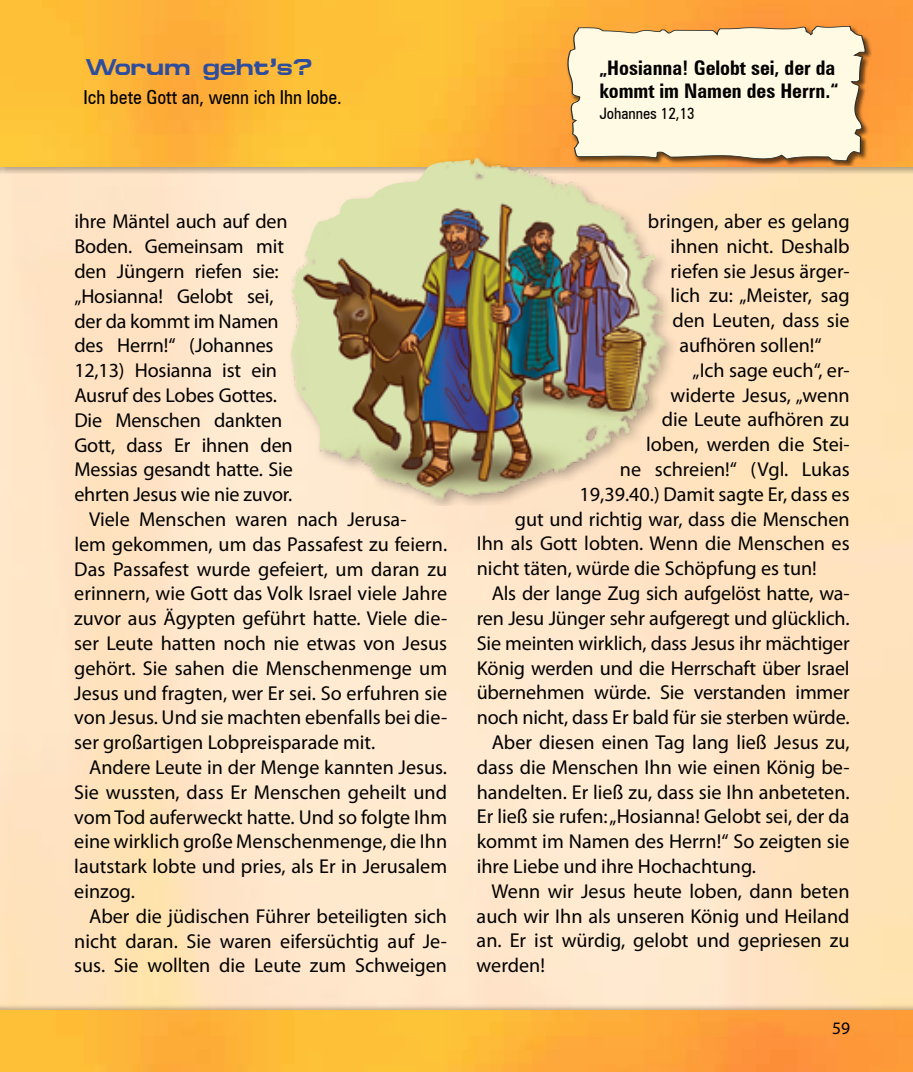
<style>
.page{position:relative;width:913px;height:1072px;background:#fff}
.page>*{position:absolute;margin:0;border:0;box-sizing:border-box;transform-origin:0 0}
.t1{font:700 22.75px "Micado";color:#2e4d9d}
.t2{font:20.12px "Myriad Pro";color:#000}
.t3{font:700 condensed 20.12px/22.8px "Zurich BT";color:#000}
.t4{font:condensed 19.25px "Zurich BT";color:#000}
.t5{font:17.5px "Myriad Pro";color:#000}
.t6{font:condensed 15.75px "Zurich BT";color:#000}
</style>
<div class="page">
<div style="left:0;top:0;width:913px;height:174px;background:#000;opacity:.3"></div>
<img style="left:0;top:0;width:913px;height:167px">
<div style="left:0;top:1002px;width:913px;height:69px;background:#000;opacity:.3"></div>
<img style="left:0;top:1010px;width:913px;height:61px">
<div style="left:566px;top:25px;width:305px;height:141px;background:#000;opacity:.6"></div>
<svg style="left:567px;top:25px;width:299px;height:136px;background:#f6ebcf"></svg>
<div style="left:281px;top:144px;width:395px;height:361px;background:#000;opacity:.3"></div>
<img style="left:281px;top:150px;width:390px;height:356px">
<p class="t1" style="left:85px;top:54px;width:229px">Worum geht’s?</p>
<p class="t4" style="left:83px;top:85px;width:260px">Ich bete Gott an, wenn ich Ihn lobe.</p>
<p class="t3" style="left:599px;top:56px;width:240px">„Hosianna! Gelobt sei, der da kommt im Namen des Herrn.“</p>
<p class="t6" style="left:599px;top:104px;width:97px">Johannes 12,13</p>
<p class="t2" style="left:74px;top:209px;width:215px">ihre Mäntel auch auf den</p>
<p class="t2" style="left:74px;top:234px;width:211px">Boden. Gemeinsam mit</p>
<p class="t2" style="left:74px;top:259px;width:206px">den Jüngern riefen sie:</p>
<p class="t2" style="left:74px;top:283px;width:201px">„Hosianna! Gelobt sei,</p>
<p class="t2" style="left:74px;top:308px;width:206px">der da kommt im Namen</p>
<p class="t2" style="left:74px;top:333px;width:201px">des Herrn!“ (Johannes</p>
<p class="t2" style="left:74px;top:358px;width:204px">12,13) Hosianna ist ein</p>
<p class="t2" style="left:74px;top:383px;width:204px">Ausruf des Lobes Gottes.</p>
<p class="t2" style="left:74px;top:407px;width:209px">Die Menschen dankten</p>
<p class="t2" style="left:74px;top:432px;width:220px">Gott, dass Er ihnen den</p>
<p class="t2" style="left:74px;top:457px;width:220px">Messias gesandt hatte. Sie</p>
<p class="t2" style="left:74px;top:482px;width:219px">ehrten Jesus wie nie zuvor.</p>
<p class="t2" style="left:89px;top:507px;width:319px">Viele Menschen waren nach Jerusa-</p>
<p class="t2" style="left:74px;top:531px;width:374px">lem gekommen, um das Passafest zu feiern.</p>
<p class="t2" style="left:74px;top:556px;width:374px">Das Passafest wurde gefeiert, um daran zu</p>
<p class="t2" style="left:74px;top:581px;width:374px">erinnern, wie Gott das Volk Israel viele Jahre</p>
<p class="t2" style="left:74px;top:606px;width:374px">zuvor aus Ägypten geführt hatte. Viele die-</p>
<p class="t2" style="left:74px;top:631px;width:374px">ser Leute hatten noch nie etwas von Jesus</p>
<p class="t2" style="left:74px;top:655px;width:374px">gehört. Sie sahen die Menschenmenge um</p>
<p class="t2" style="left:74px;top:680px;width:374px">Jesus und fragten, wer Er sei. So erfuhren sie</p>
<p class="t2" style="left:74px;top:705px;width:374px">von Jesus. Und sie machten ebenfalls bei die-</p>
<p class="t2" style="left:74px;top:730px;width:302px">ser großartigen Lobpreisparade mit.</p>
<p class="t2" style="left:89px;top:754px;width:359px">Andere Leute in der Menge kannten Jesus.</p>
<p class="t2" style="left:74px;top:779px;width:374px">Sie wussten, dass Er Menschen geheilt und</p>
<p class="t2" style="left:74px;top:804px;width:374px">vom Tod auferweckt hatte. Und so folgte Ihm</p>
<p class="t2" style="left:74px;top:829px;width:374px">eine wirklich große Menschenmenge, die Ihn</p>
<p class="t2" style="left:74px;top:854px;width:374px">lautstark lobte und pries, als Er in Jerusalem</p>
<p class="t2" style="left:74px;top:878px;width:62px">einzog.</p>
<p class="t2" style="left:89px;top:903px;width:359px">Aber die jüdischen Führer beteiligten sich</p>
<p class="t2" style="left:74px;top:928px;width:374px">nicht daran. Sie waren eifersüchtig auf Je-</p>
<p class="t2" style="left:74px;top:953px;width:374px">sus. Sie wollten die Leute zum Schweigen</p>
<p class="t2" style="left:648px;top:209px;width:203px">bringen, aber es gelang</p>
<p class="t2" style="left:670px;top:234px;width:181px">ihnen nicht. Deshalb</p>
<p class="t2" style="left:670px;top:258px;width:181px">riefen sie Jesus ärger-</p>
<p class="t2" style="left:670px;top:283px;width:181px">lich zu: „Meister, sag</p>
<p class="t2" style="left:672px;top:308px;width:179px">den Leuten, dass sie</p>
<p class="t2" style="left:679px;top:333px;width:144px">aufhören sollen!“</p>
<p class="t2" style="left:692px;top:358px;width:159px">„Ich sage euch“, er-</p>
<p class="t2" style="left:670px;top:382px;width:181px">widerte Jesus, „wenn</p>
<p class="t2" style="left:662px;top:407px;width:189px">die Leute aufhören zu</p>
<p class="t2" style="left:646px;top:432px;width:205px">loben, werden die Stei-</p>
<p class="t2" style="left:620px;top:457px;width:231px">ne schreien!“ (Vgl. Lukas</p>
<p class="t2" style="left:579px;top:481px;width:271px">19,39.40.) Damit sagte Er, dass es</p>
<p class="t2" style="left:515px;top:506px;width:336px">gut und richtig war, dass die Menschen</p>
<p class="t2" style="left:477px;top:531px;width:374px">Ihn als Gott lobten. Wenn die Menschen es</p>
<p class="t2" style="left:477px;top:556px;width:342px">nicht täten, würde die Schöpfung es tun!</p>
<p class="t2" style="left:492px;top:581px;width:359px">Als der lange Zug sich aufgelöst hatte, wa-</p>
<p class="t2" style="left:477px;top:605px;width:374px">ren Jesu Jünger sehr aufgeregt und glücklich.</p>
<p class="t2" style="left:477px;top:630px;width:374px">Sie meinten wirklich, dass Jesus ihr mächtiger</p>
<p class="t2" style="left:477px;top:655px;width:374px">König werden und die Herrschaft über Israel</p>
<p class="t2" style="left:477px;top:680px;width:374px">übernehmen würde. Sie verstanden immer</p>
<p class="t2" style="left:477px;top:705px;width:374px">noch nicht, dass Er bald für sie sterben würde.</p>
<p class="t2" style="left:492px;top:729px;width:359px">Aber diesen einen Tag lang ließ Jesus zu,</p>
<p class="t2" style="left:477px;top:754px;width:374px">dass die Menschen Ihn wie einen König be-</p>
<p class="t2" style="left:477px;top:779px;width:374px">handelten. Er ließ zu, dass sie Ihn anbeteten.</p>
<p class="t2" style="left:477px;top:804px;width:374px">Er ließ sie rufen:„Hosianna! Gelobt sei, der da</p>
<p class="t2" style="left:477px;top:829px;width:374px">kommt im Namen des Herrn!“ So zeigten sie</p>
<p class="t2" style="left:477px;top:853px;width:281px">ihre Liebe und ihre Hochachtung.</p>
<p class="t2" style="left:491px;top:878px;width:359px">Wenn wir Jesus heute loben, dann beten</p>
<p class="t2" style="left:477px;top:903px;width:374px">auch wir Ihn als unseren König und Heiland</p>
<p class="t2" style="left:477px;top:928px;width:374px">an. Er ist würdig, gelobt und gepriesen zu</p>
<p class="t2" style="left:477px;top:953px;width:70px">werden!</p>
<p class="t5" style="left:832px;top:1017px;width:19px">59</p>
</div>
